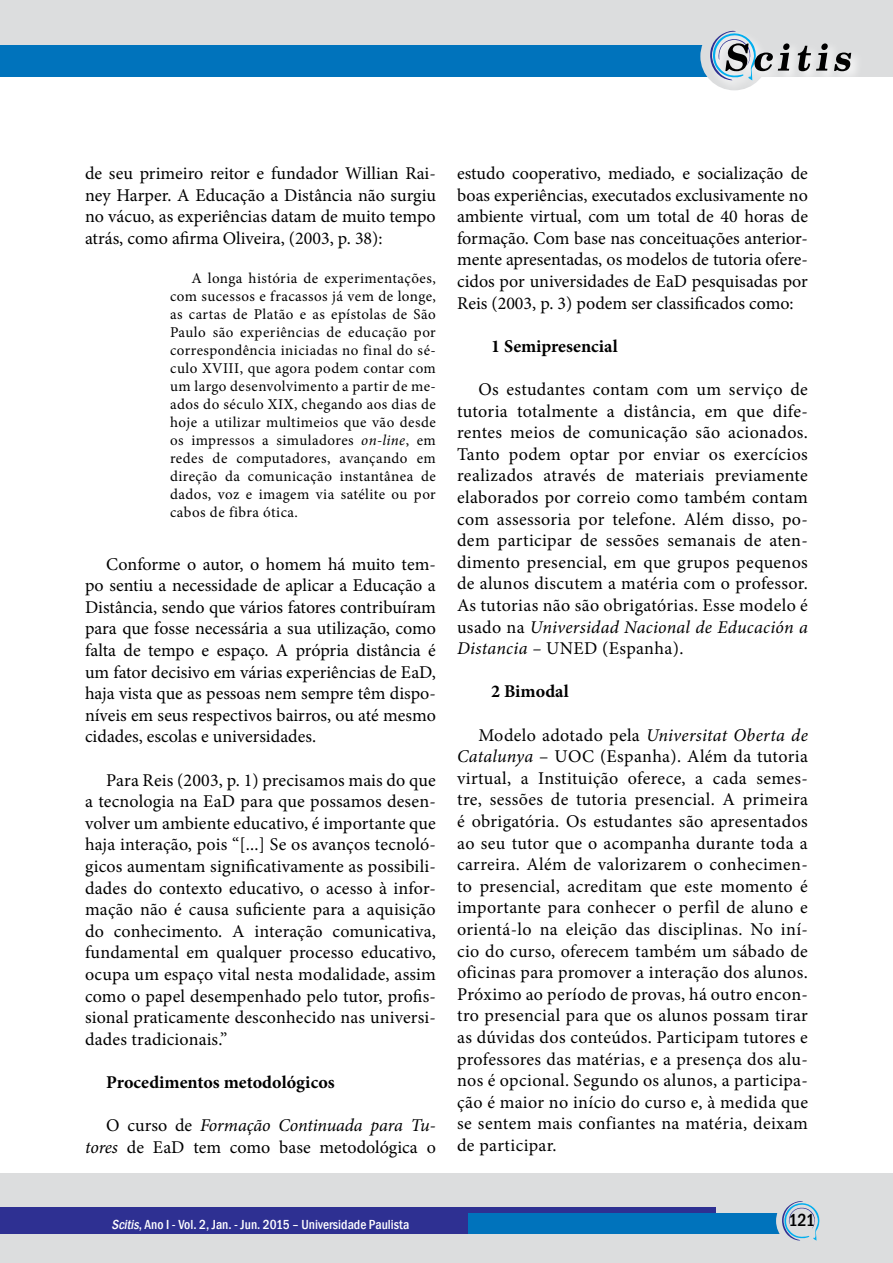
<style>
.page{position:relative;width:893px;height:1263px;background:#fff}
.page>*{position:absolute;margin:0;border:0;box-sizing:border-box;transform-origin:0 0}
.t1{font:18px/21.6px "Minion Pro";letter-spacing:.005em;color:#000;text-align:justify}
.t2{font:700 18px "Minion Pro";color:#000}
.t3{font:500 condensed 18px "Franklin Gothic";color:#000}
.t4{font:15px/18px "Minion Pro";letter-spacing:.03em;color:#000;text-align:justify}
.t5{font:500 condensed 13.5px "Franklin Gothic";color:#fff}
.s1{font-style:italic}
</style>
<div class="page">
<div style="left:0;top:0;width:893px;height:77px;background:#dcddde"></div>
<div style="left:0;top:45px;width:733px;height:32px;background:#0073bc"></div>
<div style="left:0;top:1174px;width:893px;height:89px;background:#dcddde"></div>
<div style="left:0;top:1208px;width:715px;height:26px;background:#2e3092"></div>
<div style="left:468px;top:1214px;width:312px;height:20px;background:#0073bc"></div>
<div style="left:700px;top:22px;width:68px;height:68px;background:#dcddde;border-radius:50%"></div>
<svg style="left:776px;top:1201px;width:44px;height:40px"></svg>
<div style="left:706px;top:27px;width:158px;height:66px;background:#fff;opacity:.75"></div>
<svg style="left:834px;top:53px;width:17px;height:18px"></svg>
<svg style="left:798px;top:43px;width:30px;height:28px"></svg>
<svg style="left:709px;top:30px;width:81px;height:50px"></svg>
<p class="t1" style="left:85px;top:162px;width:352px">de seu primeiro reitor e fundador Willian Rai&shy;ney Harper. A Educação a Distância não surgiu no vácuo, as experiências datam de muito tempo atrás, como afirma Oliveira, (2003, p. 38):</p>
<p class="t4" style="left:170px;top:270px;width:267px;text-indent:21px">A longa história de experimentações, com sucessos e fracassos já vem de longe, as cartas de Platão e as epístolas de São Paulo são experiências de educação por correspondência iniciadas no final do sé&shy;culo XVIII, que agora podem contar com um largo desenvolvimento a partir de me&shy;ados do século XIX, chegando aos dias de hoje a utilizar multimeios que vão desde os impressos a simuladores <span class="s1">on-line</span>, em redes de computadores, avançando em direção da comunicação instantânea de dados, voz e imagem via satélite ou por cabos de fibra ótica.</p>
<p class="t1" style="left:85px;top:553px;width:352px;text-indent:21px">Conforme o autor, o homem há muito tem&shy;po sentiu a necessidade de aplicar a Educação a Distância, sendo que vários fatores contribuíram para que fosse necessária a sua utilização, como falta de tempo e espaço. A própria distância é um fator decisivo em várias experiências de EaD, haja vista que as pessoas nem sempre têm dispo&shy;níveis em seus respectivos bairros, ou até mesmo cidades, escolas e universidades.</p>
<p class="t1" style="left:85px;top:769px;width:352px;text-indent:21px">Para Reis (2003, p. 1) precisamos mais do que a tecnologia na EaD para que possamos desen&shy;volver um ambiente educativo, é importante que haja interação, pois “[...] Se os avanços tecnoló&shy;gicos aumentam significativamente as possibili&shy;dades do contexto educativo, o acesso à infor&shy;mação não é causa suficiente para a aquisição do conhecimento. A interação comunicativa, fundamental em qualquer processo educativo, ocupa um espaço vital nesta modalidade, assim como o papel desempenhado pelo tutor, profis&shy;sional praticamente desconhecido nas universi&shy;dades tradicionais.”</p>
<p class="t2" style="left:106px;top:1069px;width:230px">Procedimentos metodológicos</p>
<p class="t1" style="left:85px;top:1115px;width:352px;text-align:right">O curso de <span class="s1">Formação Continuada para Tu&shy;tores</span> de EaD tem como base metodológica o</p>
<p class="t1" style="left:457px;top:162px;width:352px">estudo cooperativo, mediado, e socialização de boas experiências, executados exclusivamente no ambiente virtual, com um total de 40 horas de formação. Com base nas conceituações anterior&shy;mente apresentadas, os modelos de tutoria ofere&shy;cidos por universidades de EaD pesquisadas por Reis (2003, p. 3) podem ser classificados como:</p>
<p class="t2" style="left:491px;top:333px;width:128px">1 Semipresencial</p>
<p class="t1" style="left:457px;top:378px;width:352px;text-indent:21px">Os estudantes contam com um serviço de tutoria totalmente a distância, em que dife&shy;rentes meios de comunicação são acionados.<br>Tanto podem optar por enviar os exercícios realizados através de materiais previamente elaborados por correio como também contam com assessoria por telefone. Além disso, po&shy;dem participar de sessões semanais de aten&shy;dimento presencial, em que grupos pequenos de alunos discutem a matéria com o professor.<br>As tutorias não são obrigatórias. Esse modelo é usado na <span class="s1">Universidad Nacional de Educación a Distancia –</span> UNED (Espanha).</p>
<p class="t2" style="left:491px;top:679px;width:79px">2 Bimodal</p>
<p class="t1" style="left:457px;top:724px;width:352px;text-indent:21px">Modelo adotado pela <span class="s1">Universitat Oberta de Catalunya</span> – UOC (Espanha). Além da tutoria virtual, a Instituição oferece, a cada semes&shy;tre, sessões de tutoria presencial. A primeira é obrigatória. Os estudantes são apresentados ao seu tutor que o acompanha durante toda a carreira. Além de valorizarem o conhecimen&shy;to presencial, acreditam que este momento é importante para conhecer o perfil de aluno e orientá-lo na eleição das disciplinas. No iní&shy;cio do curso, oferecem também um sábado de oficinas para promover a interação dos alunos.<br>Próximo ao período de provas, há outro encon&shy;tro presencial para que os alunos possam tirar as dúvidas dos conteúdos. Participam tutores e professores das matérias, e a presença dos alu&shy;nos é opcional. Segundo os alunos, a participa&shy;ção é maior no início do curso e, à medida que se sentem mais confiantes na matéria, deixam de participar.</p>
<p class="t5" style="left:111px;top:1215px;width:299px"><span class="s1">Scitis</span>, Ano I - Vol. 2, Jan. - Jun. 2015 – Universidade Paulista</p>
<p class="t3" style="left:788px;top:1208px;width:28px">121</p>
</div>
